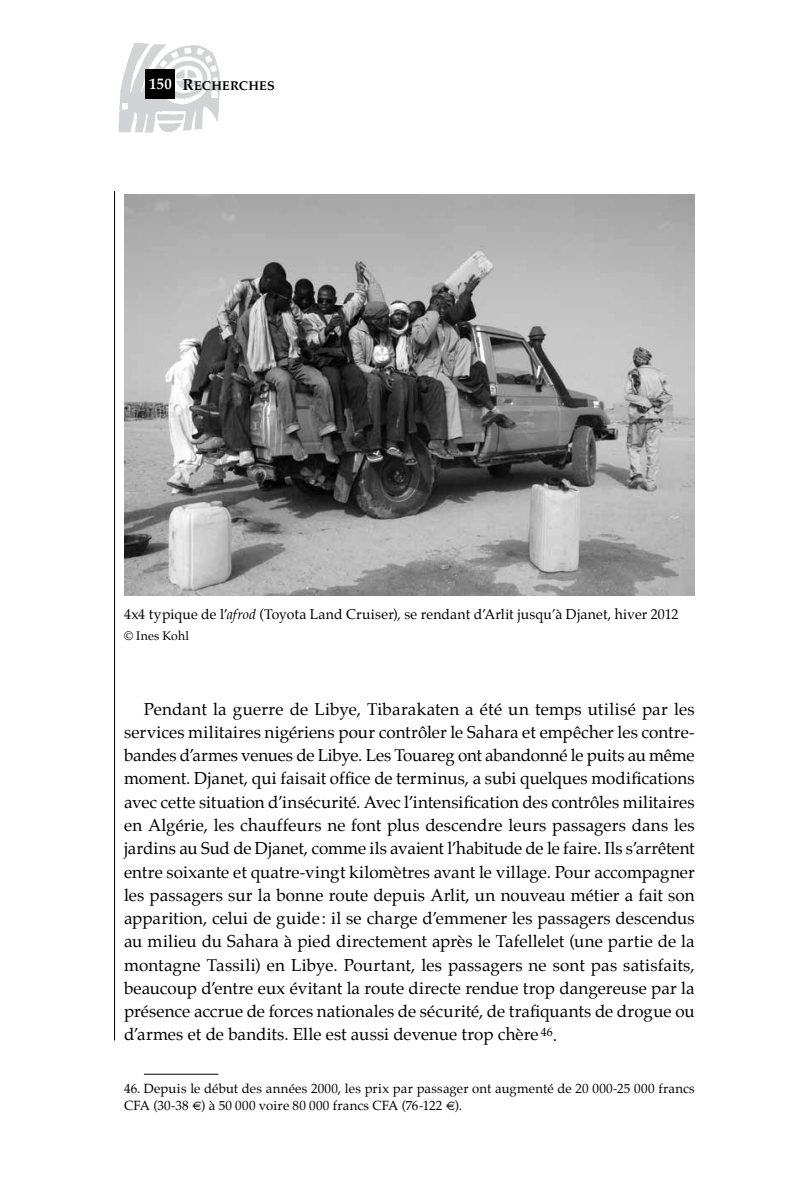
<style>
.page{position:relative;width:794px;height:1191px;background:#fff}
.page>*{position:absolute;margin:0;border:0;box-sizing:border-box;transform-origin:0 0}
.t1{font:16.97px/23.3px "Palatino";color:#000;text-align:justify}
.t2{font:14px "Palatino";letter-spacing:.01em;color:#000}
.t3{font:13.12px/17.5px "Palatino";letter-spacing:.015em;color:#000}
.t4{font:12.6px "Palatino Bold SC800";letter-spacing:.03em;color:#000}
.t5{font:12.25px "Palatino";letter-spacing:.015em;color:#000}
.s1{font-family:"Palatino";font-weight:700;font-size:15.75px;color:#fff}
.s2{font-size:15.75px}
.s3{font-style:italic}
</style>
<div class="page">
<img style="left:118px;top:42px;width:102px;height:91px">
<div style="left:146px;top:69px;width:29px;height:30px;background:#000"></div>
<hr style="left:114px;top:191px;width:1px;height:849px;background:#000">
<hr style="left:144px;top:1073px;width:74px;height:1px;background:#000">
<img style="left:124px;top:195px;width:570px;height:400px">
<p class="t4" style="left:149px;top:77px;width:127px"><span class="s1">150</span> <span class="s2">R</span>ECHERCHES</p>
<p class="t2" style="left:124px;top:605px;width:556px">4x4 typique de l’<span class="s3">afrod</span> (Toyota Land Cruiser), se rendant d’Arlit jusqu’à Djanet, hiver 2012</p>
<p class="t5" style="left:124px;top:627px;width:67px">© Ines Kohl</p>
<p class="t1" style="left:124px;top:698px;width:572px;text-indent:20px">Pendant la guerre de Libye, Tibarakaten a été un temps utilisé par les services militaires nigériens pour contrôler le Sahara et empêcher les contre&shy;bandes d’armes venues de Libye. Les Touareg ont abandonné le puits au même moment. Djanet, qui faisait office de terminus, a subi quelques modifications avec cette situation d’insécurité. Avec l’intensification des contrôles militaires en Algérie, les chauffeurs ne font plus descendre leurs passagers dans les jardins au Sud de Djanet, comme ils avaient l’habitude de le faire. Ils s’arrêtent entre soixante et quatre-vingt kilomètres avant le village. Pour accompagner les passagers sur la bonne route depuis Arlit, un nouveau métier a fait son apparition, celui de guide : il se charge d’emmener les passagers descendus au milieu du Sahara à pied directement après le Tafellelet (une partie de la montagne Tassili) en Libye. Pourtant, les passagers ne sont pas satisfaits, beaucoup d’entre eux évitant la route directe rendue trop dangereuse par la présence accrue de forces nationales de sécurité, de trafiquants de drogue ou d’armes et de bandits. Elle est aussi devenue trop chère <sup>46</sup>.</p>
<p class="t3" style="left:124px;top:1080px;width:572px">46. Depuis le début des années 2000, les prix par passager ont augmenté de 20 000-25 000 francs<br>CFA (30-38 €) à 50 000 voire 80 000 francs CFA (76-122 €).</p>
</div>
